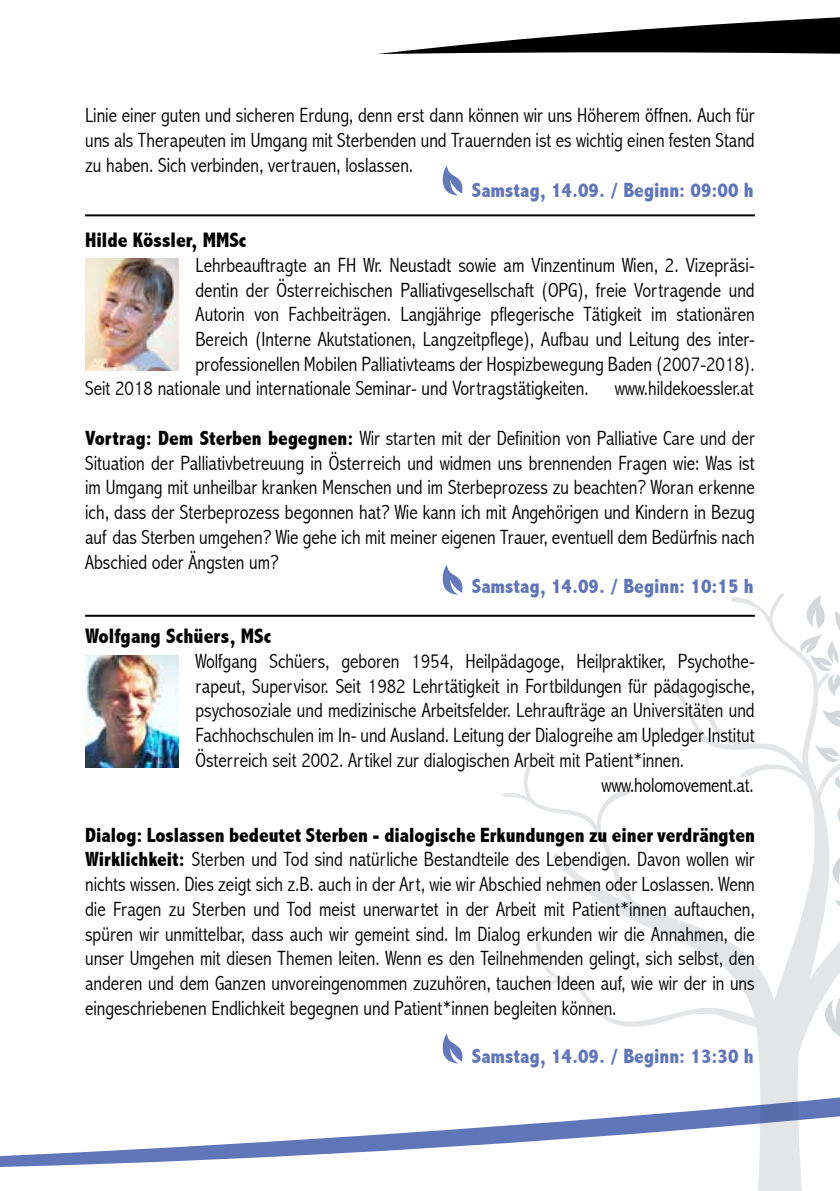
<style>
.page{position:relative;width:840px;height:1191px;background:#fff}
.page>*{position:absolute;margin:0;border:0;box-sizing:border-box;transform-origin:0 0}
.t1{font:800 condensed 21px "Abadi";color:#000}
.t2{font:300 condensed 20.6px/24.8px "Abadi";color:#000;text-align:justify}
.t3{font:800 condensed 20.6px "Abadi";color:#6076b9}
.s1{font-weight:800}
</style>
<div class="page">
<svg style="left:0;top:1126px;width:501px;height:41px"></svg>
<svg style="left:501px;top:593px;width:338px;height:598px"></svg>
<svg style="left:834px;top:773px;width:5px;height:17px"></svg>
<svg style="left:836px;top:797px;width:3px;height:30px"></svg>
<svg style="left:814px;top:709px;width:25px;height:53px"></svg>
<svg style="left:834px;top:896px;width:5px;height:16px"></svg>
<svg style="left:823px;top:976px;width:17px;height:62px"></svg>
<svg style="left:799px;top:595px;width:40px;height:101px"></svg>
<svg style="left:831px;top:852px;width:8px;height:34px"></svg>
<svg style="left:377px;top:17px;width:462px;height:38px"></svg>
<img style="left:85px;top:259px;width:93px;height:111px">
<img style="left:85px;top:655px;width:93px;height:112px">
<hr style="left:85px;top:214px;width:669px;height:2px;background:#000">
<hr style="left:85px;top:615px;width:669px;height:2px;background:#000">
<svg style="left:442px;top:565px;width:20px;height:30px"></svg>
<svg style="left:442px;top:166px;width:20px;height:29px"></svg>
<svg style="left:442px;top:1033px;width:20px;height:30px"></svg>
<p class="t2" style="left:85px;top:103px;width:670px">Linie einer guten und sicheren Erdung, denn erst dann können wir uns Höherem öffnen. Auch für uns als Therapeuten im Umgang mit Sterbenden und Trauernden ist es wichtig einen festen Stand zu haben. Sich verbinden, vertrauen, loslassen.</p>
<p class="t3" style="left:471px;top:178px;width:283px">Samstag, 14.09. / Beginn: 09:00 h</p>
<p class="t1" style="left:85px;top:228px;width:163px">Hilde Kössler, MMSc</p>
<p class="t2" style="left:195px;top:252px;width:560px">Lehrbeauftragte an FH Wr. Neustadt sowie am Vinzentinum Wien, 2. Vizepräsi-</p>
<p class="t2" style="left:195px;top:277px;width:560px">dentin der Österreichischen Palliativgesellschaft (OPG), freie Vortragende und</p>
<p class="t2" style="left:195px;top:302px;width:560px">Autorin von Fachbeiträgen. Langjährige pflegerische Tätigkeit im stationären</p>
<p class="t2" style="left:195px;top:327px;width:560px">Bereich (Interne Akutstationen, Langzeitpflege), Aufbau und Leitung des inter-</p>
<p class="t2" style="left:195px;top:351px;width:560px">professionellen Mobilen Palliativteams der Hospizbewegung Baden (2007-2018).</p>
<p class="t2" style="left:85px;top:376px;width:505px">Seit 2018 nationale und internationale Seminar- und Vortragstätigkeiten.</p>
<p class="t2" style="left:614px;top:376px;width:140px">www.hildekoessler.at</p>
<p class="t2" style="left:85px;top:426px;width:670px"><span class="s1">Vortrag: Dem Sterben begegnen:</span> Wir starten mit der Definition von Palliative Care und der Situation der Palliativbetreuung in Österreich und widmen uns brennenden Fragen wie: Was ist im Umgang mit unheilbar kranken Menschen und im Sterbeprozess zu beachten? Woran erkenne ich, dass der Sterbeprozess begonnen hat? Wie kann ich mit Angehörigen und Kindern in Bezug auf das Sterben umgehen? Wie gehe ich mit meiner eigenen Trauer, eventuell dem Bedürfnis nach Abschied oder Ängsten um?</p>
<p class="t3" style="left:471px;top:574px;width:283px">Samstag, 14.09. / Beginn: 10:15 h</p>
<p class="t1" style="left:85px;top:624px;width:188px">Wolfgang Schüers, MSc</p>
<p class="t2" style="left:195px;top:648px;width:560px">Wolfgang Schüers, geboren 1954, Heilpädagoge, Heilpraktiker, Psychothe-</p>
<p class="t2" style="left:195px;top:673px;width:560px">rapeut, Supervisor. Seit 1982 Lehrtätigkeit in Fortbildungen für pädagogische,</p>
<p class="t2" style="left:195px;top:698px;width:560px">psychosoziale und medizinische Arbeitsfelder. Lehraufträge an Universitäten und</p>
<p class="t2" style="left:195px;top:723px;width:560px">Fachhochschulen im In- und Ausland. Leitung der Dialogreihe am Upledger Institut</p>
<p class="t2" style="left:195px;top:747px;width:490px">Österreich seit 2002. Artikel zur dialogischen Arbeit mit Patient*innen.</p>
<p class="t2" style="left:601px;top:772px;width:154px">www.holomovement.at.</p>
<p class="t2" style="left:85px;top:822px;width:671px"><span class="s1">Dialog: Loslassen bedeutet Sterben - dialogische Erkundungen zu einer verdrängten Wirklichkeit:</span> Sterben und Tod sind natürliche Bestandteile des Lebendigen. Davon wollen wir nichts wissen. Dies zeigt sich z.B. auch in der Art, wie wir Abschied nehmen oder Loslassen. Wenn die Fragen zu Sterben und Tod meist unerwartet in der Arbeit mit Patient*innen auftauchen, spüren wir unmittelbar, dass auch wir gemeint sind. Im Dialog erkunden wir die Annahmen, die unser Umgehen mit diesen Themen leiten. Wenn es den Teilnehmenden gelingt, sich selbst, den anderen und dem Ganzen unvoreingenommen zuzuhören, tauchen Ideen auf, wie wir der in uns eingeschriebenen Endlichkeit begegnen und Patient*innen begleiten können.</p>
<p class="t3" style="left:471px;top:1044px;width:283px">Samstag, 14.09. / Beginn: 13:30 h</p>
</div>
